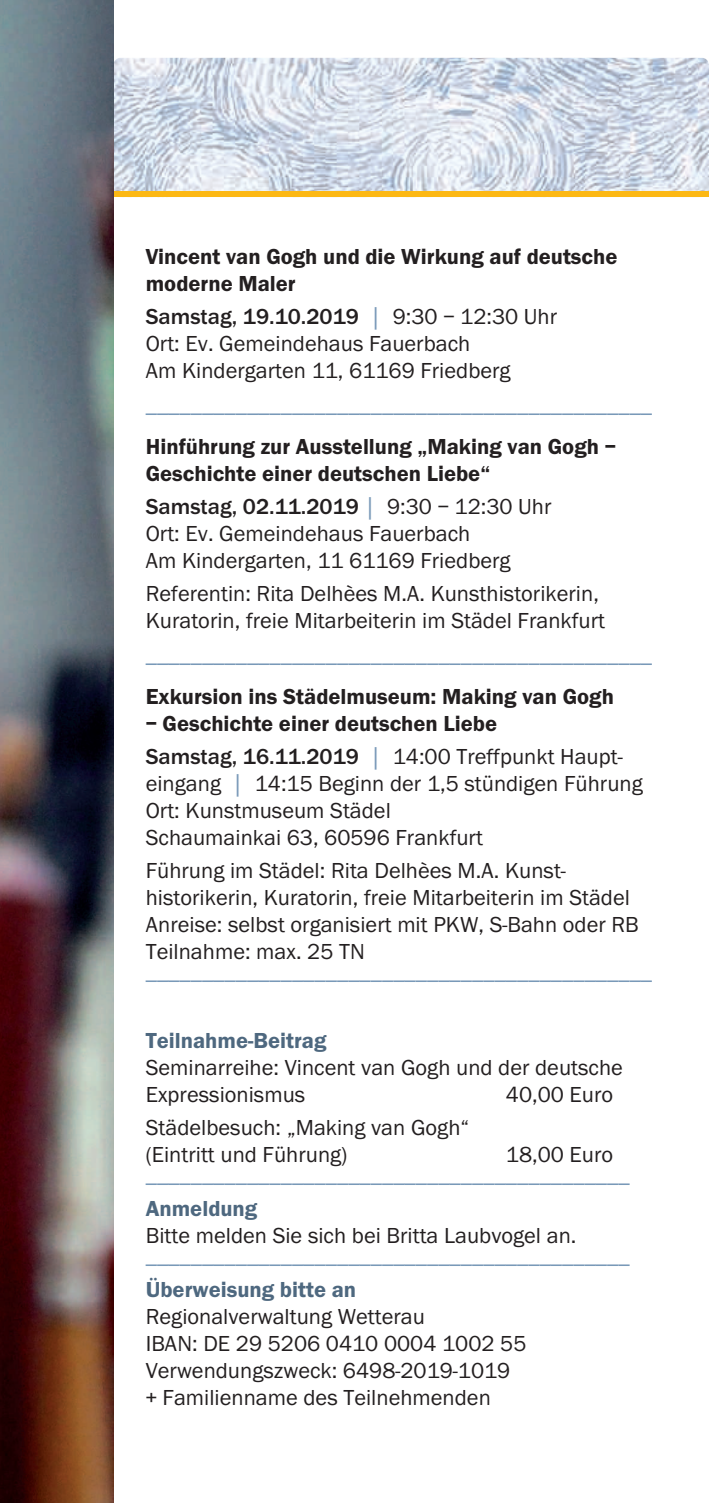
<style>
.page{position:relative;width:709px;height:1503px;background:#fff}
.page>*{position:absolute;margin:0;border:0;box-sizing:border-box;transform-origin:0 0}
.t1{font:22.5px/27px "Franklin Gothic";color:#231f20}
.t2{font:600 22.5px/27px "Franklin Gothic";color:#231f20}
.t3{font:22.5px "Franklin Gothic";color:#7999b8}
.t4{font:600 22.5px "Franklin Gothic";color:#4e687f}
.s1{font-weight:500}
.s2{color:#7999b8}
.s3{font-weight:400;color:#7999b8}
.s4{font-weight:400}
</style>
<div class="page">
<img style="left:113px;top:58px;width:596px;height:139px;border-radius:7px">
<div style="left:113px;top:191px;width:596px;height:6px;background:#fcb814"></div>
<img style="left:0;top:0;width:113px;height:1502px">
<p class="t2" style="left:146px;top:243px;width:473px">Vincent van Gogh und die Wirkung auf deutsche moderne Maler</p>
<p class="t1" style="left:146px;top:303px;width:413px"><span class="s1">Samstag, 19.10.2019</span> <span class="s2">|</span> 9:30 – 12:30 Uhr<br>Ort: Ev. Gemeindehaus Fauerbach<br>Am Kindergarten 11, 61169 Friedberg</p>
<p class="t3" style="left:146px;top:391px;width:508px">_____________________________________________</p>
<p class="t2" style="left:146px;top:432px;width:471px">Hinführung zur Ausstellung „Making van Gogh –<br>Geschichte einer deutschen Liebe“</p>
<p class="t1" style="left:146px;top:492px;width:407px"><span class="s1">Samstag, 02.11.2019</span> <span class="s2">|</span> 9:30 – 12:30 Uhr<br>Ort: Ev. Gemeindehaus Fauerbach<br>Am Kindergarten, 11 61169 Friedberg</p>
<p class="t1" style="left:146px;top:579px;width:461px">Referentin: Rita Delhèes M.A. Kunsthistorikerin,<br>Kuratorin, freie Mitarbeiterin im Städel Frankfurt</p>
<p class="t3" style="left:146px;top:641px;width:508px">_____________________________________________</p>
<p class="t2" style="left:146px;top:682px;width:469px">Exkursion ins Städelmuseum: Making van Gogh</p>
<p class="t2" style="left:146px;top:706px;width:478px;line-height:33px">– Geschichte einer deutschen Liebe<br><span class="s1">Samstag, 16.11.2019</span> <span class="s3">|</span> <span class="s4">14:00 Treffpunkt Haupt-</span></p>
<p class="t1" style="left:146px;top:769px;width:498px">eingang <span class="s2">|</span> 14:15 Beginn der 1,5 stündigen Führung<br>Ort: Kunstmuseum Städel<br>Schaumainkai 63, 60596 Frankfurt</p>
<p class="t1" style="left:146px;top:856px;width:494px">Führung im Städel: Rita Delhèes M.A. Kunst&shy;historikerin, Kuratorin, freie Mitarbeiterin im Städel Anreise: selbst organisiert mit PKW, S-Bahn oder RB Teilnahme: max. 25 TN</p>
<p class="t3" style="left:146px;top:958px;width:508px">_____________________________________________</p>
<p class="t4" style="left:146px;top:1027px;width:182px">Teilnahme-Beitrag</p>
<p class="t1" style="left:146px;top:1053px;width:478px">Seminarreihe: Vincent van Gogh und der deutsche<br>Expressionismus</p>
<p class="t1" style="left:506px;top:1080px;width:109px">40,00 Euro</p>
<p class="t1" style="left:146px;top:1113px;width:325px">Städelbesuch: „Making van Gogh“ (Eintritt und Führung)</p>
<p class="t1" style="left:506px;top:1140px;width:109px">18,00 Euro</p>
<p class="t3" style="left:146px;top:1160px;width:485px">___________________________________________</p>
<p class="t4" style="left:146px;top:1195px;width:113px">Anmeldung</p>
<p class="t1" style="left:146px;top:1221px;width:432px">Bitte melden Sie sich bei Britta Laubvogel an.</p>
<p class="t3" style="left:146px;top:1241px;width:485px">___________________________________________</p>
<p class="t4" style="left:146px;top:1276px;width:212px">Überweisung bitte an</p>
<p class="t1" style="left:146px;top:1302px;width:382px">Regionalverwaltung Wetterau<br>IBAN: DE 29 5206 0410 0004 1002 55<br>Verwendungszweck: 6498-2019-1019 + Familienname des Teilnehmenden</p>
</div>
